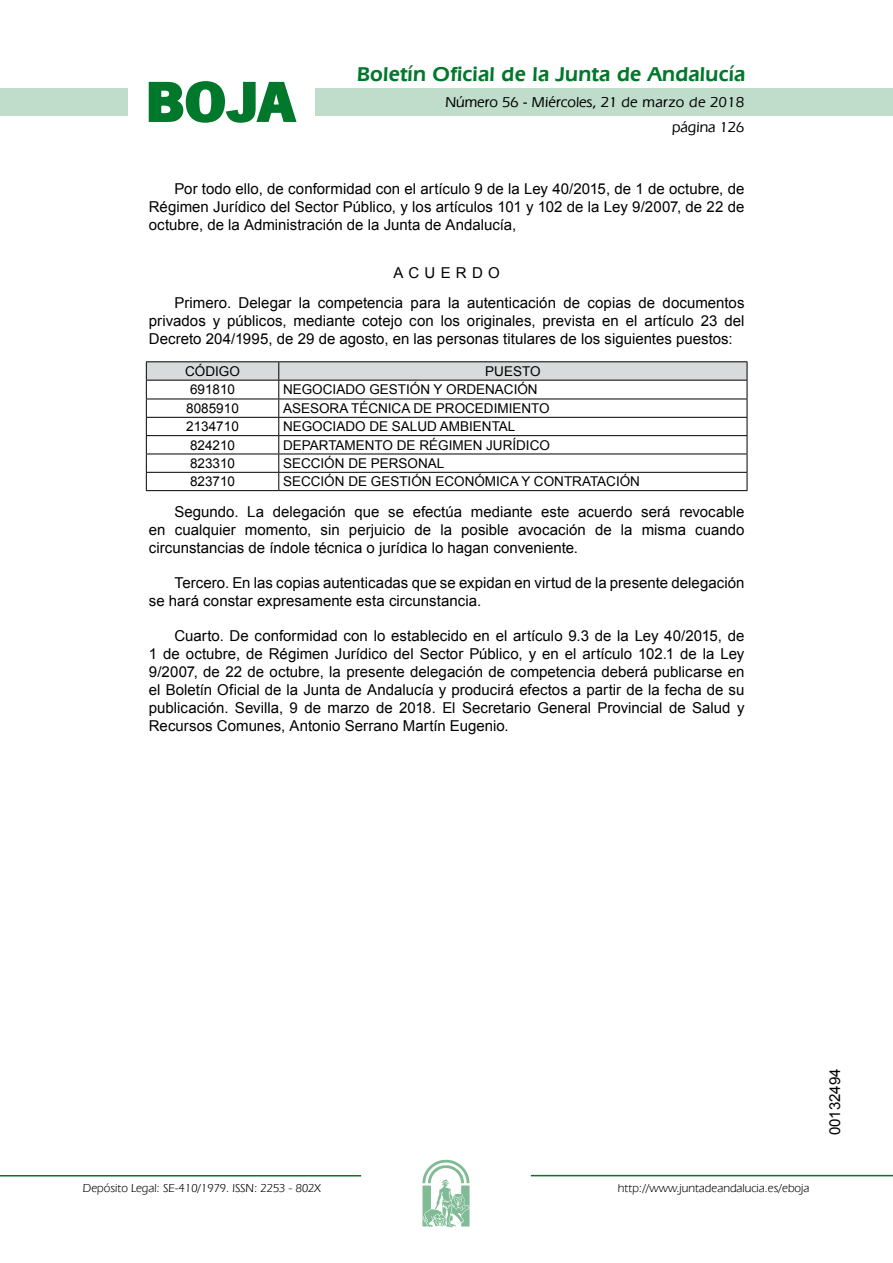
<style>
.page{position:relative;width:893px;height:1263px;background:#fff}
.page>*{position:absolute;margin:0;border:0;box-sizing:border-box;transform-origin:0 0}
.t1{font:700 57.75px "News Got T";color:#00782c;scale:1.14 1}
.t2{font:600 21px "Eras IT Cby BT";letter-spacing:.01em;color:#00782c}
.t3{font:15px/18px "Arial";color:#000;text-align:justify}
.t4{font:500 15px/24.5px "Eras IT Cby BT";color:#000;text-align:right}
.t5{font:13.5px "Arial";color:#000}
.t6{font:12px "Eras IT Cby BT";color:#000}
</style>
<div class="page">
<div style="left:315px;top:88px;width:577px;height:28px;background:#bfddca"></div>
<div style="left:0;top:88px;width:128px;height:28px;background:#bfddca"></div>
<hr style="left:0;top:1175px;width:361px;height:2px;background:#00782c">
<svg style="left:422px;top:1159px;width:47px;height:68px"></svg>
<hr style="left:531px;top:1175px;width:361px;height:1px;background:#00782c">
<svg style="left:148px;top:81px;width:149px;height:42px"></svg>
<hr style="left:146px;top:361px;width:133px;height:1px;background:#000">
<hr style="left:279px;top:361px;width:468px;height:1px;background:#000">
<svg style="left:146px;top:362px;width:601px;height:128px"></svg>
<hr style="left:146px;top:490px;width:133px;height:1px;background:#000">
<hr style="left:279px;top:490px;width:468px;height:1px;background:#000">
<h1 class="t1" style="left:145px;top:68px;width:133px">BOJA</h1>
<h2 class="t2" style="left:357px;top:62px;width:390px">Boletín Oficial de la Junta de Andalucía</h2>
<p class="t4" style="left:445px;top:90px;width:300px">Número 56 - Miércoles, 21 de marzo de 2018 página 126</p>
<p class="t3" style="left:149px;top:180px;width:597px;text-indent:26px">Por todo ello, de conformidad con el artículo 9 de la Ley 40/2015, de 1 de octubre, de Régimen Jurídico del Sector Público, y los artículos 101 y 102 de la Ley 9/2007, de 22 de octubre, de la Administración de la Junta de Andalucía,</p>
<p class="t3" style="left:174px;top:257px;width:571px;line-height:30.8px;text-indent:219px">ACUERDO<br>Primero. Delegar la competencia para la autenticación de copias de documentos</p>
<p class="t3" style="left:149px;top:312px;width:597px">privados y públicos, mediante cotejo con los originales, prevista en el artículo 23 del<br>Decreto 204/1995, de 29 de agosto, en las personas titulares de los siguientes puestos:</p>
<p class="t5" style="left:185px;top:362px;width:56px">CÓDIGO</p>
<p class="t5" style="left:485px;top:362px;width:57px">PUESTO</p>
<p class="t5" style="left:190px;top:381px;width:47px">691810</p>
<p class="t5" style="left:283px;top:381px;width:256px">NEGOCIADO GESTIÓN Y ORDENACIÓN</p>
<p class="t5" style="left:186px;top:399px;width:54px">8085910</p>
<p class="t5" style="left:283px;top:399px;width:268px">ASESORA TÉCNICA DE PROCEDIMIENTO</p>
<p class="t5" style="left:186px;top:418px;width:54px">2134710</p>
<p class="t5" style="left:283px;top:418px;width:234px">NEGOCIADO DE SALUD AMBIENTAL</p>
<p class="t5" style="left:190px;top:436px;width:47px">824210</p>
<p class="t5" style="left:283px;top:436px;width:268px">DEPARTAMENTO DE RÉGIMEN JURÍDICO</p>
<p class="t5" style="left:190px;top:454px;width:47px">823310</p>
<p class="t5" style="left:283px;top:454px;width:163px">SECCIÓN DE PERSONAL</p>
<p class="t5" style="left:190px;top:473px;width:47px">823710</p>
<p class="t5" style="left:283px;top:473px;width:358px">SECCIÓN DE GESTIÓN ECONÓMICA Y CONTRATACIÓN</p>
<p class="t3" style="left:149px;top:503px;width:597px;text-indent:26px">Segundo. La delegación que se efectúa mediante este acuerdo será revocable en cualquier momento, sin perjuicio de la posible avocación de la misma cuando circunstancias de índole técnica o jurídica lo hagan conveniente.</p>
<p class="t3" style="left:149px;top:574px;width:597px;text-indent:26px">Tercero. En las copias autenticadas que se expidan en virtud de la presente delegación se hará constar expresamente esta circunstancia.</p>
<p class="t3" style="left:149px;top:627px;width:597px;text-indent:26px">Cuarto. De conformidad con lo establecido en el artículo 9.3 de la Ley 40/2015, de 1 de octubre, de Régimen Jurídico del Sector Público, y en el artículo 102.1 de la Ley 9/2007, de 22 de octubre, la presente delegación de competencia deberá publicarse en el Boletín Oficial de la Junta de Andalucía y producirá efectos a partir de la fecha de su publicación. Sevilla, 9 de marzo de 2018. El Secretario General Provincial de Salud y Recursos Comunes, Antonio Serrano Martín Eugenio.</p>
<p class="t6" style="left:83px;top:1181px;width:239px">Depósito Legal: SE-410/1979. ISSN: 2253 - 802X</p>
<p class="t6" style="left:618px;top:1181px;width:193px">http://www.juntadeandalucia.es/eboja</p>
<p class="t3" style="left:826px;top:1135px;width:68px;rotate:-90deg">00132494</p>
</div>
